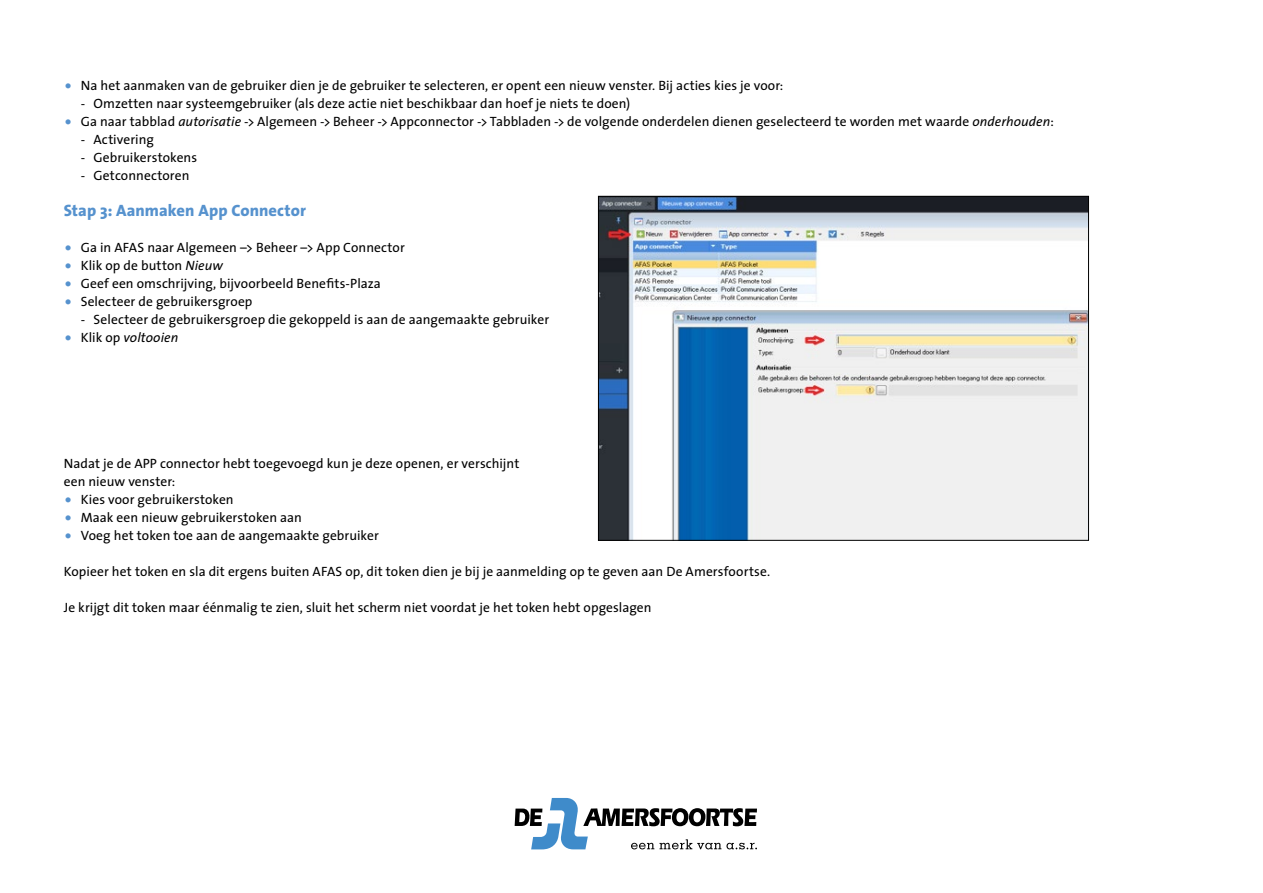
<style>
.page{position:relative;width:1263px;height:893px;background:#fff}
.page>*{position:absolute;margin:0;border:0;box-sizing:border-box;transform-origin:0 0}
._1-Subkop{font:800 16.5px "The Sans";letter-spacing:.005em;color:#5692ce}
._4-Platte_tekst_insp{font:13.5px "The Sans";letter-spacing:.005em;color:#000}
._0-Platte_tekst{font:13.5px/18px "The Sans";letter-spacing:.005em;color:#000}
._4-Platte_tekst_insp-2{font:italic 13.5px "The Sans";letter-spacing:.01em;color:#000}
.s1{font-size:21px;color:#5692ce}
.s2{font-style:italic}
.s3{font-style:normal;font-size:21px;color:#5692ce}
.s4{font-style:normal}
</style>
<div class="page">
<svg style="left:515px;top:798px;width:242px;height:51px"></svg>
<img style="left:600px;top:198px;width:487px;height:341px">
<p class="_4-Platte_tekst_insp" style="left:64px;top:74px;width:721px"><span class="s1">•</span> Na het aanmaken van de gebruiker dien je de gebruiker te selecteren, er opent een nieuw venster. Bij acties kies je voor:</p>
<p class="_4-Platte_tekst_insp" style="left:81px;top:92px;width:551px">- Omzetten naar systeemgebruiker (als deze actie niet beschikbaar dan hoef je niets te doen)</p>
<p class="_4-Platte_tekst_insp" style="left:64px;top:110px;width:991px"><span class="s1">•</span> Ga naar tabblad <span class="s2">autorisatie</span> -&gt; Algemeen -&gt; Beheer -&gt; Appconnector -&gt; Tabbladen -&gt; de volgende onderdelen dienen geselecteerd te worden met waarde <span class="s2">onderhouden</span>:</p>
<p class="_4-Platte_tekst_insp" style="left:81px;top:128px;width:75px">- Activering</p>
<p class="_4-Platte_tekst_insp" style="left:81px;top:146px;width:118px">- Gebruikerstokens</p>
<p class="_4-Platte_tekst_insp" style="left:81px;top:164px;width:110px">- Getconnectoren</p>
<p class="_1-Subkop" style="left:64px;top:196px;width:244px">Stap 3: Aanmaken App Connector</p>
<p class="_4-Platte_tekst_insp" style="left:64px;top:236px;width:343px"><span class="s1">•</span> Ga in AFAS naar Algemeen –&gt; Beheer –&gt; App Connector</p>
<p class="_4-Platte_tekst_insp" style="left:64px;top:254px;width:161px"><span class="s1">•</span> Klik op de button <span class="s2">Nieuw</span></p>
<p class="_4-Platte_tekst_insp" style="left:64px;top:272px;width:319px"><span class="s1">•</span> Geef een omschrijving, bijvoorbeeld Benefits-Plaza</p>
<p class="_4-Platte_tekst_insp" style="left:64px;top:290px;width:190px"><span class="s1">•</span> Selecteer de gebruikersgroep</p>
<p class="_4-Platte_tekst_insp" style="left:81px;top:308px;width:470px">- Selecteer de gebruikersgroep die gekoppeld is aan de aangemaakte gebruiker</p>
<p class="_4-Platte_tekst_insp-2" style="left:64px;top:326px;width:116px"><span class="s3">•</span> <span class="s4">Klik op</span> voltooien</p>
<p class="_0-Platte_tekst" style="left:64px;top:454px;width:457px">Nadat je de APP connector hebt toegevoegd kun je deze openen, er verschijnt een nieuw venster:</p>
<p class="_4-Platte_tekst_insp" style="left:64px;top:488px;width:171px"><span class="s1">•</span> Kies voor gebruikerstoken</p>
<p class="_4-Platte_tekst_insp" style="left:64px;top:506px;width:240px"><span class="s1">•</span> Maak een nieuw gebruikerstoken aan</p>
<p class="_4-Platte_tekst_insp" style="left:64px;top:524px;width:317px"><span class="s1">•</span> Voeg het token toe aan de aangemaakte gebruiker</p>
<p class="_0-Platte_tekst" style="left:64px;top:562px;width:708px">Kopieer het token en sla dit ergens buiten AFAS op, dit token dien je bij je aanmelding op te geven aan De Amersfoortse.</p>
<p class="_0-Platte_tekst" style="left:64px;top:598px;width:589px">Je krijgt dit token maar éénmalig te zien, sluit het scherm niet voordat je het token hebt opgeslagen</p>
</div>
